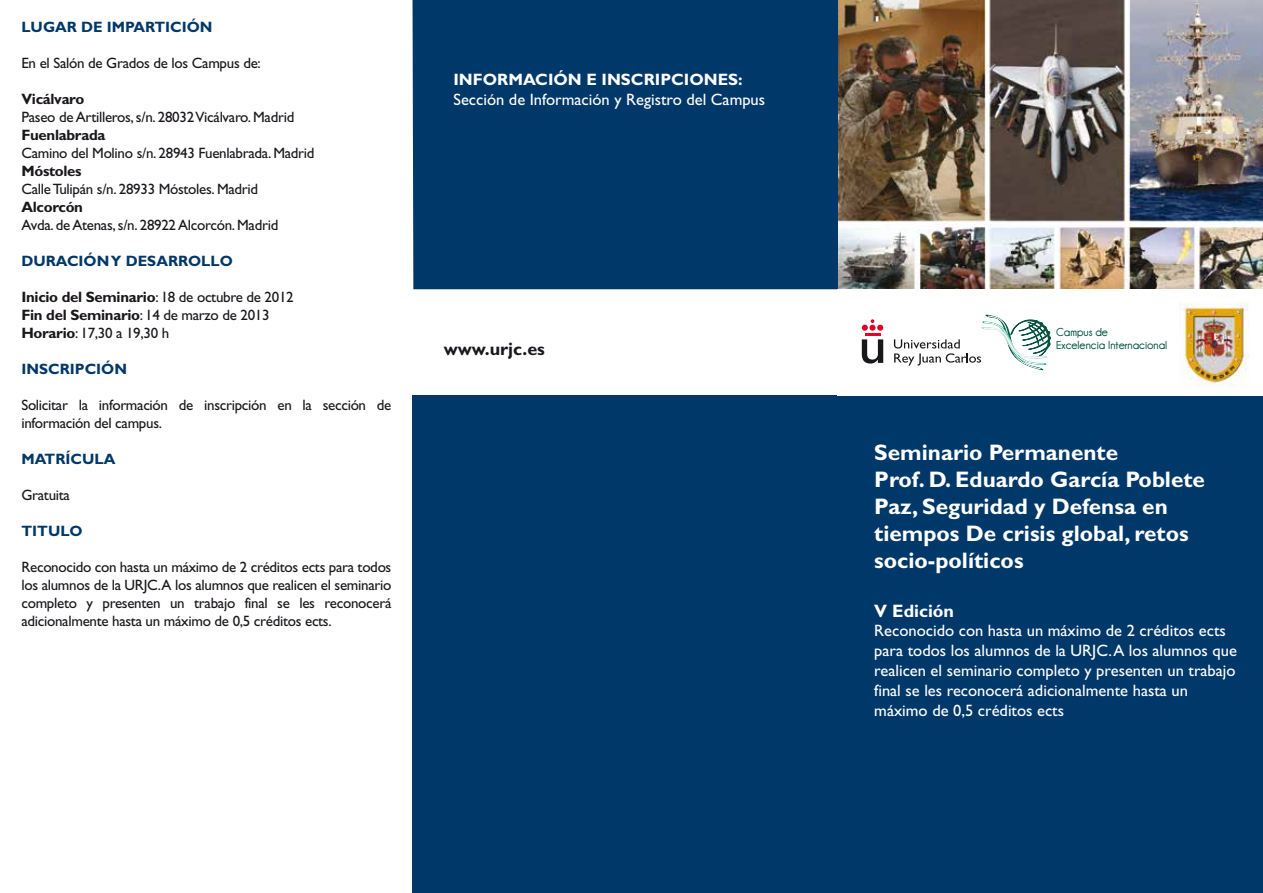
<style>
.page{position:relative;width:1263px;height:893px;background:#fff}
.page>*{position:absolute;margin:0;border:0;box-sizing:border-box;transform-origin:0 0}
.t1{font:700 22.5px/27px "Gill Sans";color:#fff}
.t2{font:700 18px "Gill Sans";color:#1a171c}
.t3{font:700 18px "Gill Sans";color:#fff}
.t4{font:16.5px/19.8px "Gill Sans";color:#fff}
.t5{font:700 16.5px "Gill Sans";color:#fff}
.t6{font:15px/18px "Gill Sans";letter-spacing:-.02em;color:#1a171c}
.t7{font:700 15px "Gill Sans";color:#003869}
.t8{font:700 15px "Gill Sans";letter-spacing:-.02em;color:#1a171c}
.t9{font:700 11.55px/12.5px "Champagne&Limousines";color:#025443}
.s1{font-weight:700}
</style>
<div class="page">
<div style="left:412px;top:396px;width:851px;height:497px;background:#003869"></div>
<div style="left:412px;top:0;width:426px;height:289px;background:#003869"></div>
<img style="left:838px;top:0;width:425px;height:289px">
<img style="left:1179px;top:302px;width:70px;height:85px">
<svg style="left:862px;top:319px;width:21px;height:45px"></svg>
<svg style="left:894px;top:314px;width:157px;height:56px"></svg>
<p class="t7" style="left:21px;top:18px;width:193px">LUGAR DE IMPARTICIÓN</p>
<p class="t6" style="left:21px;top:54px;width:241px">En el Salón de Grados de los Campus de:</p>
<p class="t8" style="left:21px;top:90px;width:64px">Vicálvaro</p>
<p class="t6" style="left:21px;top:108px;width:274px">Paseo de Artilleros, s/n. 28032 Vicálvaro. Madrid</p>
<p class="t8" style="left:21px;top:126px;width:86px">Fuenlabrada</p>
<p class="t6" style="left:21px;top:144px;width:295px">Camino del Molino s/n. 28943 Fuenlabrada. Madrid</p>
<p class="t8" style="left:21px;top:162px;width:62px">Móstoles</p>
<p class="t6" style="left:21px;top:180px;width:238px">Calle Tulipán s/n. 28933 Móstoles. Madrid</p>
<p class="t8" style="left:21px;top:198px;width:63px">Alcorcón</p>
<p class="t6" style="left:21px;top:216px;width:258px">Avda. de Atenas, s/n. 28922 Alcorcón. Madrid</p>
<p class="t7" style="left:21px;top:252px;width:213px">DURACIÓN Y DESARROLLO</p>
<p class="t6" style="left:21px;top:288px;width:274px"><span class="s1">Inicio del Seminario</span>: 18 de octubre de 2012<br><span class="s1">Fin del Seminario</span>: 14 de marzo de 2013<br><span class="s1">Horario</span>: 17,30 a 19,30 h</p>
<p class="t7" style="left:21px;top:360px;width:107px">INSCRIPCIÓN</p>
<p class="t6" style="left:21px;top:396px;width:371px">Solicitar la información de inscripción en la sección de información del campus.</p>
<p class="t7" style="left:21px;top:450px;width:95px">MATRÍCULA</p>
<p class="t6" style="left:21px;top:486px;width:50px">Gratuita</p>
<p class="t7" style="left:21px;top:522px;width:63px">TITULO</p>
<p class="t6" style="left:21px;top:558px;width:371px;text-align:justify">Reconocido con hasta un máximo de 2 créditos ects para todos los alumnos de la URJC.A los alumnos que realicen el seminario completo y presenten un trabajo final se les reconocerá adicionalmente hasta un máximo de 0,5 créditos ects.</p>
<p class="t5" style="left:453px;top:70px;width:291px">INFORMACIÓN E INSCRIPCIONES:</p>
<p class="t4" style="left:453px;top:90px;width:313px">Sección de Información y Registro del Campus</p>
<p class="t2" style="left:444px;top:339px;width:103px">www.urjc.es</p>
<p class="t9" style="left:1056px;top:326px;width:113px">Campus de<br>Excelencia Internacional</p>
<h1 class="t1" style="left:874px;top:439px;width:332px">Seminario Permanente<br>Prof. D. Eduardo García Poblete<br>Paz, Seguridad y Defensa en tiempos De crisis global, retos socio-políticos</h1>
<p class="t3" style="left:874px;top:600px;width:81px">V Edición</p>
<p class="t4" style="left:874px;top:621px;width:364px">Reconocido con hasta un máximo de 2 créditos ects para todos los alumnos de la URJC. A los alumnos que realicen el seminario completo y presenten un trabajo final se les reconocerá adicionalmente hasta un máximo de 0,5 créditos ects</p>
</div>
